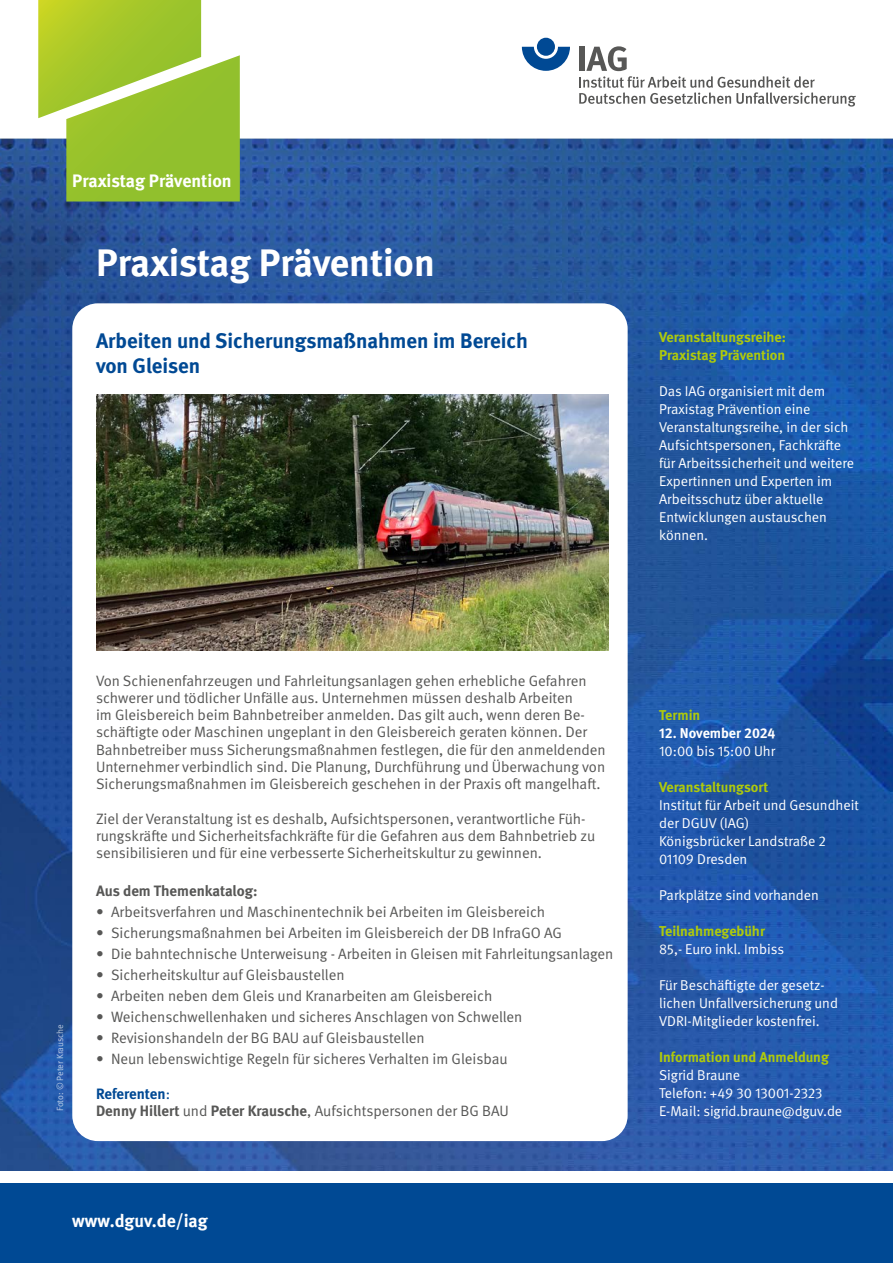
<style>
.page{position:relative;width:893px;height:1263px;background:#fff}
.page>*{position:absolute;margin:0;border:0;box-sizing:border-box;transform-origin:0 0}
.Ü2{font:700 38.25px "DGUV Meta";color:#fff}
.t1{font:700 21px/25.2px "DGUV Meta";color:#004994}
.t2{font:700 18px "DGUV Meta";color:#fff}
.Normal{font:15px/17.2px "DGUV Meta";color:#575756}
.Normal-2{font:700 15px "DGUV Meta";color:#575756}
.t3{font:14.25px/18px "DGUV Meta";color:#fff}
.t4{font:700 14.25px "DGUV Meta";color:#afca0b}
.t5{font:700 14.25px "DGUV Meta";color:#fff}
.t6{font:9px "DGUV Meta";color:#fff}
.s1{font-weight:700;color:#004994}
.s2{color:#004994}
.s3{font-weight:700}
</style>
<div class="page">
<img style="left:0;top:138px;width:893px;height:1032px">
<svg style="left:38px;top:0;width:202px;height:201px"></svg>
<div style="left:72px;top:303px;width:556px;height:838px;background:#fff;border-radius:26px"></div>
<svg style="left:522px;top:47px;width:48px;height:24px"></svg>
<div style="left:537px;top:38px;width:18px;height:18px;background:#004994;border-radius:50%"></div>
<svg style="left:579px;top:46px;width:277px;height:61px"></svg>
<div style="left:0;top:1183px;width:893px;height:80px;background:#004994"></div>
<img style="left:96px;top:395px;width:512px;height:255px">
<p class="t2" style="left:72px;top:170px;width:161px">Praxistag Prävention</p>
<p class="Ü2" style="left:96px;top:240px;width:340px">Praxistag Prävention</p>
<p class="t1" style="left:96px;top:328px;width:433px">Arbeiten und Sicherungsmaßnahmen im Bereich von Gleisen</p>
<p class="t4" style="left:659px;top:329px;width:128px">Veranstaltungsreihe:</p>
<p class="t4" style="left:659px;top:347px;width:128px">Praxistag Prävention</p>
<p class="t3" style="left:659px;top:382px;width:197px">Das IAG organisiert mit dem<br>Praxistag Prävention eine<br>Veranstaltungsreihe, in der sich<br>Aufsichtspersonen, Fachkräfte für Arbeitssicherheit und weitere<br>Expertinnen und Experten im<br>Arbeitsschutz über aktuelle<br>Entwicklungen austauschen können.</p>
<p class="t6" style="left:55px;top:1111px;width:89px;rotate:-90deg">Foto: © Peter Krausche</p>
<p class="Normal" style="left:96px;top:672px;width:511px">Von Schienenfahrzeugen und Fahrleitungsanlagen gehen erhebliche Gefahren schwerer und tödlicher Unfälle aus. Unternehmen müssen deshalb Arbeiten<br>im Gleisbereich beim Bahnbetreiber anmelden. Das gilt auch, wenn deren Be&shy;schäftigte oder Maschinen ungeplant in den Gleisbereich geraten können. Der Bahnbetreiber muss Sicherungsmaßnahmen festlegen, die für den anmeldenden Unternehmer verbindlich sind. Die Planung, Durchführung und Überwachung von Sicherungsmaßnahmen im Gleisbereich geschehen in der Praxis oft mangelhaft.</p>
<p class="Normal" style="left:96px;top:810px;width:501px">Ziel der Veranstaltung ist es deshalb, Aufsichtspersonen, verantwortliche Füh&shy;rungskräfte und Sicherheitsfachkräfte für die Gefahren aus dem Bahnbetrieb zu sensibilisieren und für eine verbesserte Sicherheitskultur zu gewinnen.</p>
<p class="Normal-2" style="left:96px;top:882px;width:163px">Aus dem Themenkatalog:</p>
<p class="Normal" style="left:96px;top:904px;width:451px">• Arbeitsverfahren und Maschinentechnik bei Arbeiten im Gleisbereich</p>
<p class="Normal" style="left:96px;top:925px;width:467px">• Sicherungsmaßnahmen bei Arbeiten im Gleisbereich der DB InfraGO AG</p>
<p class="Normal" style="left:96px;top:946px;width:519px">• Die bahntechnische Unterweisung - Arbeiten in Gleisen mit Fahrleitungsanlagen</p>
<p class="Normal" style="left:96px;top:967px;width:250px">• Sicherheitskultur auf Gleisbaustellen</p>
<p class="Normal" style="left:96px;top:988px;width:398px">• Arbeiten neben dem Gleis und Kranarbeiten am Gleisbereich</p>
<p class="Normal" style="left:96px;top:1009px;width:428px">• Weichenschwellenhaken und sicheres Anschlagen von Schwellen</p>
<p class="Normal" style="left:96px;top:1030px;width:330px">• Revisionshandeln der BG BAU auf Gleisbaustellen</p>
<p class="Normal" style="left:96px;top:1051px;width:413px">• Neun lebenswichtige Regeln für sicheres Verhalten im Gleisbau</p>
<p class="Normal" style="left:96px;top:1085px;width:414px"><span class="s1">Referenten</span><span class="s2">:<br></span><span class="s3">Denny Hillert</span> und <span class="s3">Peter Krausche</span>, Aufsichtspersonen der BG BAU</p>
<p class="t2" style="left:72px;top:1210px;width:137px">www.dguv.de/iag</p>
<p class="t4" style="left:659px;top:707px;width:43px">Termin</p>
<p class="t5" style="left:659px;top:725px;width:118px">12. November 2024</p>
<p class="t3" style="left:659px;top:742px;width:118px">10:00 bis 15:00 Uhr</p>
<p class="t4" style="left:659px;top:779px;width:111px">Veranstaltungsort</p>
<p class="t3" style="left:659px;top:796px;width:201px">Institut für Arbeit und Gesundheit</p>
<p class="t3" style="left:659px;top:814px;width:92px">der DGUV (IAG)</p>
<p class="t3" style="left:659px;top:832px;width:168px">Königsbrücker Landstraße 2</p>
<p class="t3" style="left:659px;top:850px;width:90px">01109 Dresden</p>
<p class="t3" style="left:659px;top:886px;width:161px">Parkplätze sind vorhanden</p>
<p class="t4" style="left:659px;top:923px;width:107px">Teilnahmegebühr</p>
<p class="t3" style="left:659px;top:940px;width:126px">85,- Euro inkl. Imbiss</p>
<p class="t3" style="left:659px;top:976px;width:180px">Für Beschäftigte der gesetz&shy;lichen Unfallversicherung und<br>VDRI-Mitglieder kostenfrei.</p>
<p class="t4" style="left:659px;top:1049px;width:171px">Information und Anmeldung</p>
<p class="t3" style="left:659px;top:1066px;width:83px">Sigrid Braune</p>
<p class="t3" style="left:659px;top:1084px;width:165px">Telefon: +49 30 13001-2323</p>
<p class="t3" style="left:659px;top:1102px;width:184px">E-Mail: sigrid.braune@dguv.de</p>
</div>
